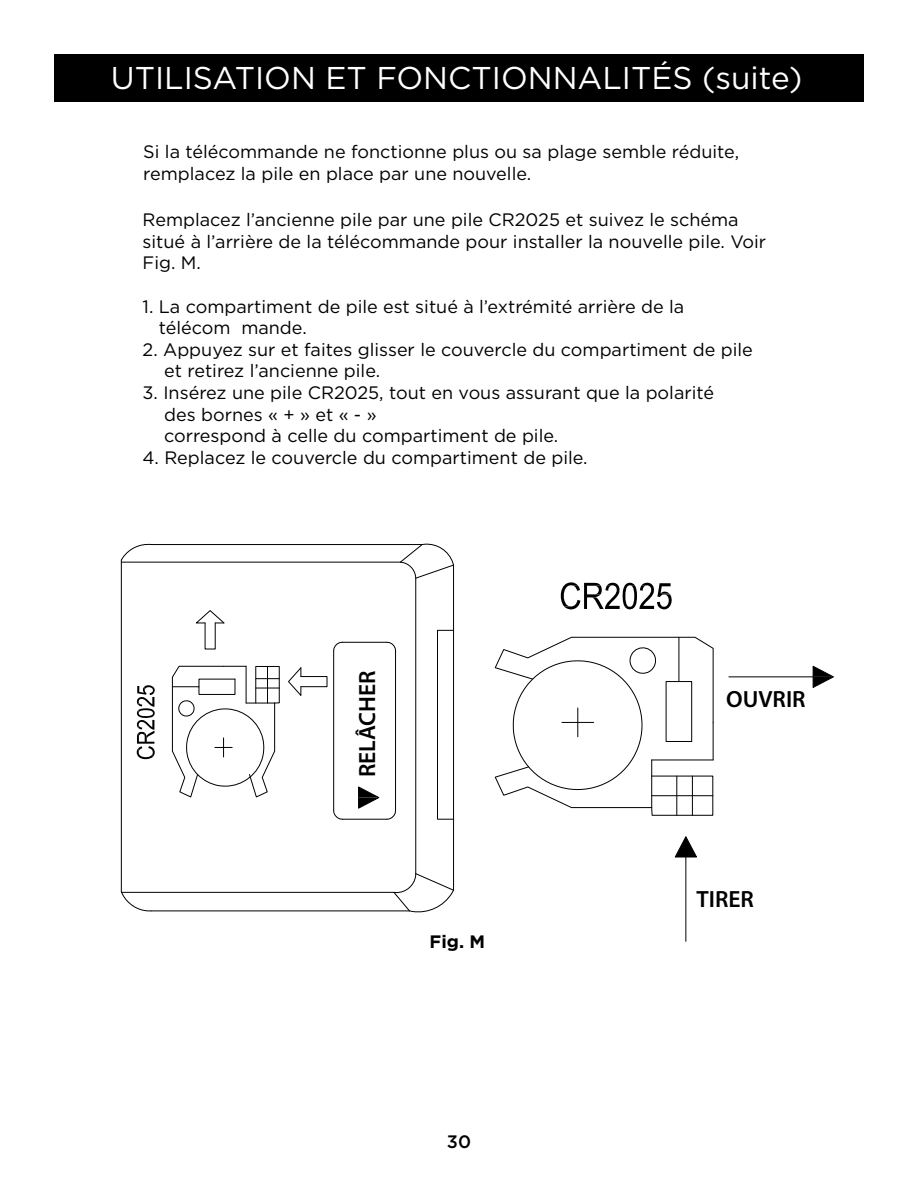
<style>
.page{position:relative;width:918px;height:1188px;background:#fff}
.page>*{position:absolute;margin:0;border:0;box-sizing:border-box;transform-origin:0 0}
.t1{font:31.5px "Gotham";color:#fff}
.t2{font:600 23.55px "Myriad Pro";color:#000}
.t3{font:18px/21.6px "Gotham";color:#000}
.t4{font:700 18px "Gotham";color:#000}
.t5{font:500 18px "Gotham";color:#000}
</style>
<div class="page">
<div style="left:54px;top:54px;width:810px;height:48px;background:#000"></div>
<hr style="left:729px;top:676px;width:84px;height:1px;background:#000">
<svg style="left:812px;top:665px;width:22px;height:23px"></svg>
<hr style="left:685px;top:857px;width:1px;height:84px;background:#000">
<svg style="left:674px;top:836px;width:23px;height:22px"></svg>
<svg style="left:560px;top:582px;width:112px;height:28px"></svg>
<svg style="left:494px;top:637px;width:220px;height:179px"></svg>
<svg style="left:120px;top:543px;width:335px;height:370px"></svg>
<h1 class="t1" style="left:111px;top:58px;width:693px">UTILISATION ET FONCTIONNALITÉS (suite)</h1>
<p class="t3" style="left:143px;top:141px;width:597px">Si la télécommande ne fonctionne plus ou sa plage semble réduite, remplacez la pile en place par une nouvelle.</p>
<p class="t3" style="left:143px;top:209px;width:625px">Remplacez l’ancienne pile par une pile CR2025 et suivez le schéma situé à l’arrière de la télécommande pour installer la nouvelle pile. Voir<br>Fig. M.</p>
<p class="t3" style="left:159px;top:295px;width:527px;text-indent:-16px">1. La compartiment de pile est situé à l’extrémité arrière de la télécom mande.</p>
<p class="t3" style="left:164px;top:338px;width:590px;text-indent:-22px">2. Appuyez sur et faites glisser le couvercle du compartiment de pile et retirez l’ancienne pile.</p>
<p class="t3" style="left:164px;top:382px;width:551px;text-indent:-22px">3. Insérez une pile CR2025, tout en vous assurant que la polarité des bornes « + » et « - »<br>correspond à celle du compartiment de pile.</p>
<p class="t3" style="left:143px;top:446px;width:447px">4. Replacez le couvercle du compartiment de pile.</p>
<h2 class="t2" style="left:352px;top:777px;width:108px;rotate:-90deg">RELÂCHER</h2>
<p class="t4" style="left:430px;top:930px;width:57px">Fig. M</p>
<p class="t5" style="left:447px;top:1130px;width:26px">30</p>
<h2 class="t2" style="left:726px;top:684px;width:81px">OUVRIR</h2>
<h2 class="t2" style="left:697px;top:884px;width:59px">TIRER</h2>
</div>
